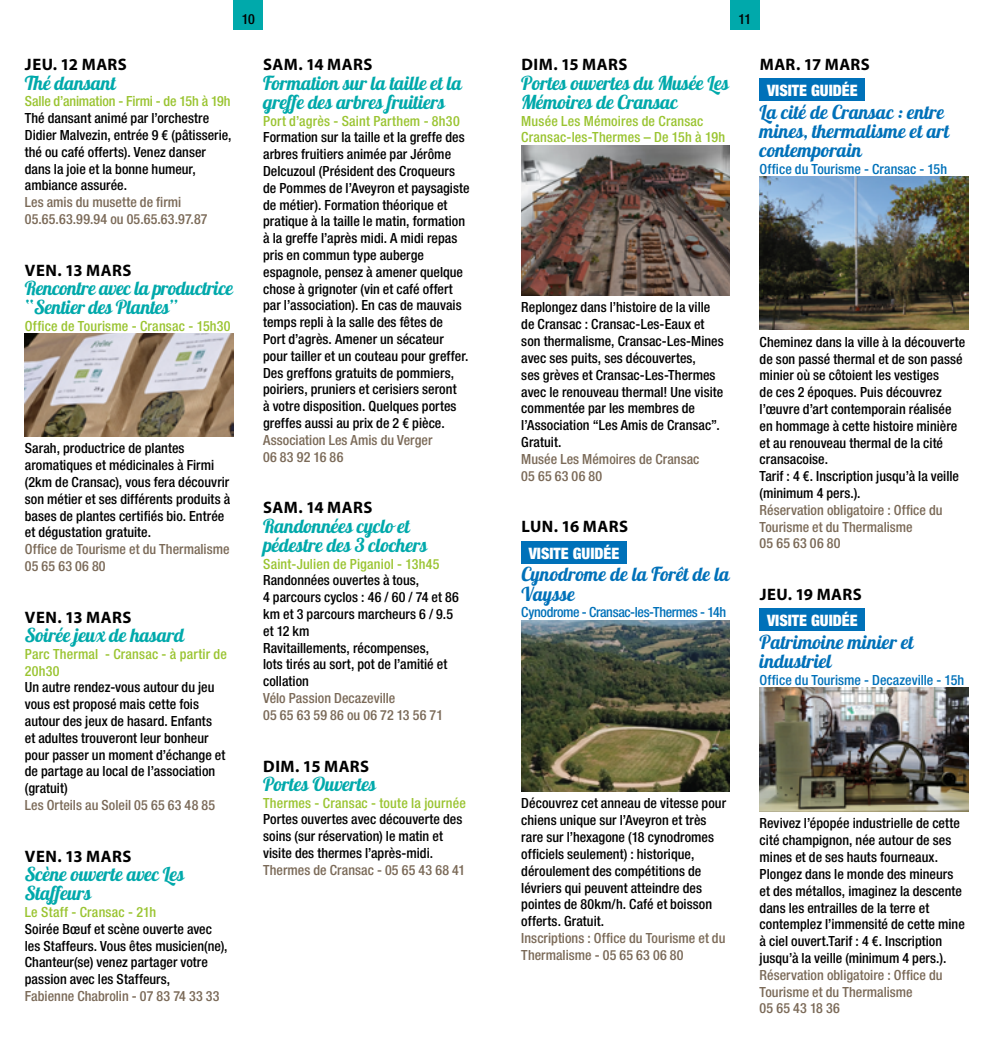
<style>
.page{position:relative;width:993px;height:1042px;background:#fff}
.page>*{position:absolute;margin:0;border:0;box-sizing:border-box;transform-origin:0 0}
.t1{font:19.25px/19.2px "Lobster 1.4";letter-spacing:.005em;color:#00a9ab}
.t2{font:19.25px/19.2px "Lobster 1.4";letter-spacing:.02em;color:#0071b9}
.t3{font:19.25px/19.2px "Lobster 1.4";color:#0071b9}
.t4{font:19.25px/19.2px "Lobster 1.4";letter-spacing:.045em;color:#0071b9}
.t5{font:19.25px "Lobster 1.4";letter-spacing:.04em;color:#00a9ab}
.t6{font:700 16.62px "Myriad Pro";letter-spacing:.03em;color:#000}
.t7{font:900 condensed 15.75px "Helvetica Neue";color:#fff}
.t8{font:500 condensed 14px/16.8px "Helvetica Neue";letter-spacing:.005em;color:#000}
.t9{font:500 condensed 14px/16.8px "Helvetica Neue";letter-spacing:.005em;color:#7b6a58}
.t10{font:500 condensed 14px/16.8px "Helvetica Neue";letter-spacing:.015em;color:#9ac431}
.t11{font:500 condensed 14px "Helvetica Neue";color:#0071b9}
.t12{font:500 condensed 14px "Helvetica Neue";letter-spacing:-.025em;color:#0071b9}
.t13{font:500 condensed 14px "Helvetica Neue";letter-spacing:-.01em;color:#9ac431}
</style>
<div class="page">
<div style="left:233px;top:0;width:30px;height:30px;background:#00a9ab"></div>
<div style="left:729px;top:0;width:30px;height:30px;background:#00a9ab"></div>
<img style="left:25px;top:334px;width:208px;height:103px">
<img style="left:521px;top:145px;width:208px;height:151px">
<div style="left:521px;top:541px;width:105px;height:23px;background:#0071b9"></div>
<img style="left:521px;top:620px;width:208px;height:171px">
<div style="left:759px;top:79px;width:105px;height:22px;background:#0071b9"></div>
<img style="left:759px;top:177px;width:208px;height:153px">
<div style="left:759px;top:608px;width:105px;height:23px;background:#0071b9"></div>
<img style="left:759px;top:687px;width:208px;height:124px">
<p class="t8" style="left:242px;top:10px;width:14px">10</p>
<p class="t8" style="left:738px;top:10px;width:14px">11</p>
<p class="t6" style="left:25px;top:54px;width:103px">JEU. 12 MARS</p>
<h1 class="t5" style="left:25px;top:70px;width:93px">Thé dansant</h1>
<p class="t13" style="left:25px;top:93px;width:207px">Salle d’animation - Firmi - de 15h à 19h</p>
<p class="t8" style="left:25px;top:110px;width:208px">Thé dansant animé par l’orchestre<br>Didier Malvezin, entrée 9 € (pâtisserie, thé ou café offerts). Venez danser dans la joie et la bonne humeur, ambiance assurée.</p>
<p class="t9" style="left:25px;top:194px;width:184px">Les amis du musette de firmi<br>05.65.63.99.94 ou 05.65.63.97.87</p>
<p class="t6" style="left:25px;top:259px;width:108px">VEN. 13 MARS</p>
<h1 class="t1" style="left:25px;top:278px;width:209px">Rencontre avec la productrice “Sentier des Plantes”</h1>
<p class="t10" style="left:25px;top:317px;width:207px">Office de Tourisme - Cransac - 15h30</p>
<p class="t8" style="left:25px;top:440px;width:207px">Sarah, productrice de plantes aromatiques et médicinales à Firmi (2km de Cransac), vous fera découvrir son métier et ses différents produits à bases de plantes certifiés bio. Entrée et dégustation gratuite.</p>
<p class="t9" style="left:25px;top:541px;width:206px">Office de Tourisme et du Thermalisme<br>05 65 63 06 80</p>
<p class="t6" style="left:25px;top:606px;width:108px">VEN. 13 MARS</p>
<h1 class="t1" style="left:25px;top:625px;width:160px">Soirée jeux de hasard</h1>
<p class="t10" style="left:25px;top:645px;width:203px">Parc Thermal - Cransac - à partir de<br>20h30</p>
<p class="t8" style="left:25px;top:679px;width:202px">Un autre rendez-vous autour du jeu vous est proposé mais cette fois autour des jeux de hasard. Enfants et adultes trouveront leur bonheur pour passer un moment d’échange et de partage au local de l’association (gratuit)</p>
<p class="t9" style="left:25px;top:796px;width:192px">Les Orteils au Soleil 05 65 63 48 85</p>
<p class="t6" style="left:25px;top:845px;width:108px">VEN. 13 MARS</p>
<h1 class="t1" style="left:25px;top:864px;width:160px">Scène ouverte avec Les<br>Staffeurs</h1>
<p class="t10" style="left:25px;top:903px;width:133px">Le Staff - Cransac - 21h</p>
<p class="t8" style="left:25px;top:920px;width:204px">Soirée Bœuf et scène ouverte avec les Staffeurs. Vous êtes musicien(ne), Chanteur(se) venez partager votre passion avec les Staffeurs,</p>
<p class="t9" style="left:25px;top:987px;width:196px">Fabienne Chabrolin - 07 83 74 33 33</p>
<p class="t6" style="left:263px;top:54px;width:111px">SAM. 14 MARS</p>
<h1 class="t1" style="left:263px;top:73px;width:199px">Formation sur la taille et la greffe des arbres fruitiers</h1>
<p class="t10" style="left:263px;top:112px;width:198px">Port d’agrès - Saint Parthem - 8h30</p>
<p class="t8" style="left:263px;top:129px;width:208px">Formation sur la taille et la greffe des arbres fruitiers animée par Jérôme Delcuzoul (Président des Croqueurs de Pommes de l’Aveyron et paysagiste de métier). Formation théorique et pratique à la taille le matin, formation à la greffe l’après midi. A midi repas pris en commun type auberge espagnole, pensez à amener quelque chose à grignoter (vin et café offert par l’association). En cas de mauvais temps repli à la salle des fêtes de<br>Port d’agrès. Amener un sécateur pour tailler et un couteau pour greffer.<br>Des greffons gratuits de pommiers, poiriers, pruniers et cerisiers seront<br>à votre disposition. Quelques portes greffes aussi au prix de 2 € pièce.</p>
<p class="t9" style="left:263px;top:431px;width:171px">Association Les Amis du Verger<br>06 83 92 16 86</p>
<p class="t6" style="left:263px;top:497px;width:111px">SAM. 14 MARS</p>
<h1 class="t1" style="left:263px;top:516px;width:164px">Randonnées cyclo et pédestre des 3 clochers</h1>
<p class="t10" style="left:263px;top:555px;width:178px">Saint-Julien de Piganiol - 13h45</p>
<p class="t8" style="left:263px;top:572px;width:197px">Randonnées ouvertes à tous,<br>4 parcours cyclos : 46 / 60 / 74 et 86 km et 3 parcours marcheurs 6 / 9.5 et 12 km<br>Ravitaillements, récompenses,<br>lots tirés au sort, pot de l’amitié et collation</p>
<p class="t9" style="left:263px;top:689px;width:181px">Vélo Passion Decazeville<br>05 65 63 59 86 ou 06 72 13 56 71</p>
<p class="t6" style="left:263px;top:755px;width:107px">DIM. 15 MARS</p>
<h1 class="t1" style="left:263px;top:774px;width:113px">Portes Ouvertes</h1>
<p class="t10" style="left:263px;top:794px;width:204px">Thermes - Cransac - toute la journée</p>
<p class="t8" style="left:263px;top:811px;width:201px">Portes ouvertes avec découverte des soins (sur réservation) le matin et visite des thermes l’après-midi.</p>
<p class="t9" style="left:263px;top:861px;width:204px">Thermes de Cransac - 05 65 43 68 41</p>
<p class="t6" style="left:521px;top:54px;width:107px">DIM. 15 MARS</p>
<h1 class="t1" style="left:521px;top:73px;width:208px">Portes ouvertes du Musée Les<br>Mémoires de Cransac</h1>
<p class="t10" style="left:521px;top:112px;width:205px">Musée Les Mémoires de Cransac<br>Cransac-les-Thermes – De 15h à 19h</p>
<p class="t6" style="left:759px;top:54px;width:112px">MAR. 17 MARS</p>
<p class="t7" style="left:766px;top:81px;width:92px">VISITE GUIDÉE</p>
<h1 class="t2" style="left:759px;top:102px;width:191px">La cité de Cransac : entre mines, thermalisme et art contemporain</h1>
<p class="t11" style="left:759px;top:161px;width:189px">Office du Tourisme - Cransac - 15h</p>
<p class="t8" style="left:521px;top:299px;width:204px">Replongez dans l’histoire de la ville de Cransac : Cransac-Les-Eaux et son thermalisme, Cransac-Les-Mines avec ses puits, ses découvertes,<br>ses grèves et Cransac-Les-Thermes avec le renouveau thermal! Une visite commentée par les membres de l’Association “Les Amis de Cransac”.<br>Gratuit.</p>
<p class="t9" style="left:521px;top:450px;width:180px">Musée Les Mémoires de Cransac<br>05 65 63 06 80</p>
<p class="t6" style="left:521px;top:516px;width:108px">LUN. 16 MARS</p>
<p class="t7" style="left:528px;top:543px;width:92px">VISITE GUIDÉE</p>
<h1 class="t3" style="left:521px;top:564px;width:209px">Cynodrome de la Forêt de la<br>Vaysse</h1>
<p class="t12" style="left:521px;top:604px;width:206px">Cynodrome - Cransac-les-Thermes - 14h</p>
<p class="t8" style="left:759px;top:333px;width:207px">Cheminez dans la ville à la découverte de son passé thermal et de son passé minier où se côtoient les vestiges<br>de ces 2 époques. Puis découvrez l’œuvre d’art contemporain réalisée en hommage à cette histoire minière et au renouveau thermal de la cité cransacoise.<br>Tarif : 4 €. Inscription jusqu’à la veille (minimum 4 pers.).</p>
<p class="t9" style="left:759px;top:501px;width:184px">Réservation obligatoire : Office du<br>Tourisme et du Thermalisme<br>05 65 63 06 80</p>
<p class="t6" style="left:759px;top:583px;width:104px">JEU. 19 MARS</p>
<p class="t7" style="left:766px;top:611px;width:92px">VISITE GUIDÉE</p>
<h1 class="t4" style="left:759px;top:631px;width:156px">Patrimoine minier et industriel</h1>
<p class="t11" style="left:759px;top:671px;width:206px">Office du Tourisme - Decazeville - 15h</p>
<p class="t8" style="left:521px;top:795px;width:206px">Découvrez cet anneau de vitesse pour chiens unique sur l’Aveyron et très rare sur l’hexagone (18 cynodromes officiels seulement) : historique, déroulement des compétitions de lévriers qui peuvent atteindre des pointes de 80km/h. Café et boisson offerts. Gratuit.</p>
<p class="t9" style="left:521px;top:929px;width:205px">Inscriptions : Office du Tourisme et du<br>Thermalisme - 05 65 63 06 80</p>
<p class="t8" style="left:759px;top:815px;width:207px">Revivez l’épopée industrielle de cette cité champignon, née autour de ses mines et de ses hauts fourneaux.<br>Plongez dans le monde des mineurs et des métallos, imaginez la descente dans les entrailles de la terre et contemplez l’immensité de cette mine à ciel ouvert.Tarif : 4 €. Inscription jusqu’à la veille (minimum 4 pers.).</p>
<p class="t9" style="left:759px;top:966px;width:184px">Réservation obligatoire : Office du<br>Tourisme et du Thermalisme<br>05 65 43 18 36</p>
</div>
